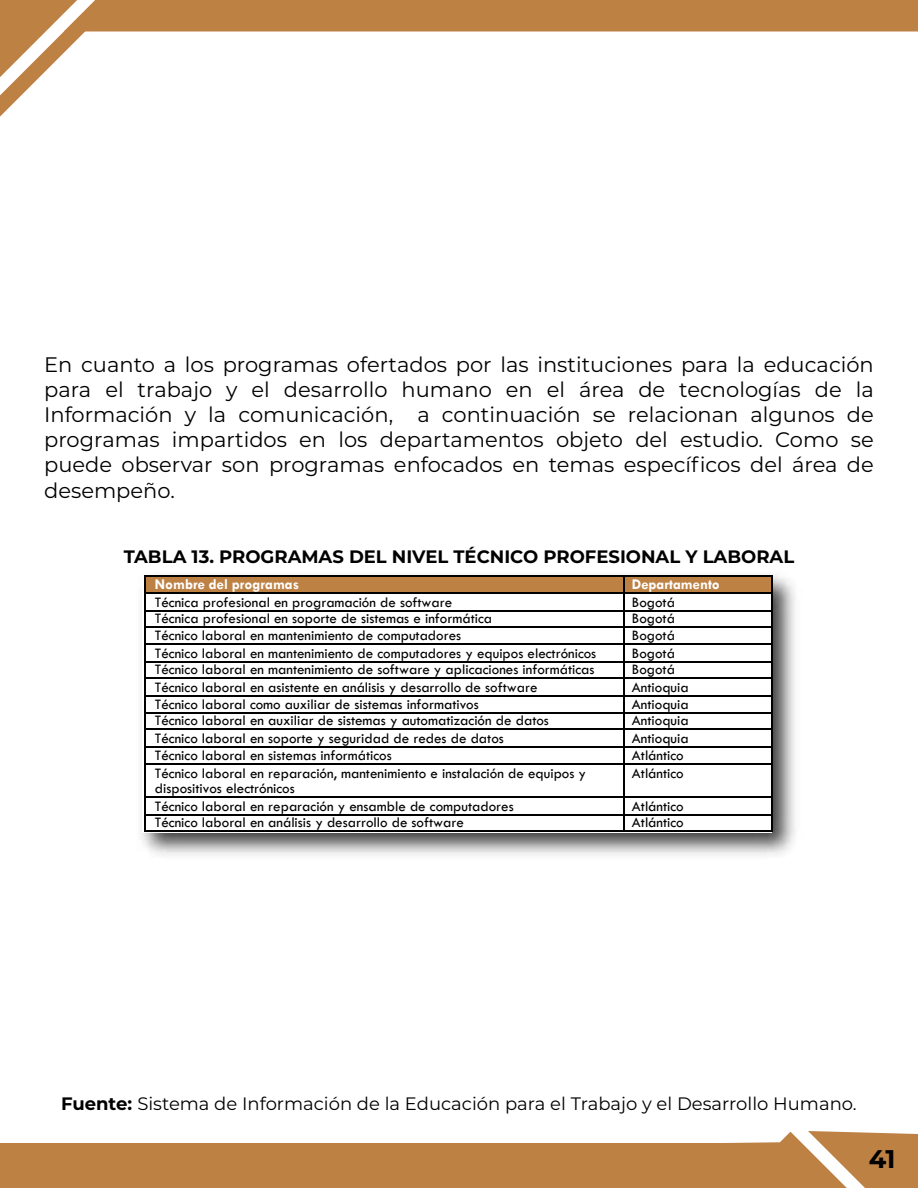
<style>
.page{position:relative;width:918px;height:1188px;background:#fff}
.page>*{position:absolute;margin:0;border:0;box-sizing:border-box;transform-origin:0 0}
.t1{font:700 25.5px "Montserrat";color:#000}
.t2{font:21px/25.2px "Montserrat";color:#000;text-align:justify}
.t3{font:18px "Montserrat";color:#000}
.t4{font:700 18px "Montserrat";color:#000}
.t5{font:15px/15px "Tw Cen";color:#000}
.t6{font:700 15px "Tw Cen";color:#fff}
.s1{font-weight:700}
</style>
<div class="page">
<img style="left:141px;top:575px;width:655px;height:281px">
<div style="left:142px;top:576px;width:630px;height:256px;background:#fff"></div>
<svg style="left:0;top:0;width:918px;height:117px"></svg>
<svg style="left:808px;top:1131px;width:110px;height:57px"></svg>
<svg style="left:727px;top:1132px;width:120px;height:56px;fill:#be8144"></svg>
<div style="left:0;top:1143px;width:780px;height:45px;background:#be8144"></div>
<div style="left:144px;top:575px;width:480px;height:17px;background:#be8144"></div>
<div style="left:624px;top:575px;width:149px;height:17px;background:#be8144"></div>
<hr style="left:146px;top:575px;width:477px;height:2px;background:#000">
<hr style="left:624px;top:575px;width:147px;height:2px;background:#000">
<hr style="left:146px;top:592px;width:477px;height:1px;background:#000">
<hr style="left:624px;top:592px;width:147px;height:1px;background:#000">
<hr style="left:146px;top:610px;width:477px;height:1px;background:#000">
<hr style="left:624px;top:610px;width:147px;height:1px;background:#000">
<hr style="left:146px;top:626px;width:477px;height:2px;background:#000">
<hr style="left:624px;top:626px;width:147px;height:2px;background:#000">
<hr style="left:146px;top:643px;width:477px;height:1px;background:#000">
<hr style="left:624px;top:643px;width:147px;height:1px;background:#000">
<hr style="left:146px;top:661px;width:477px;height:1px;background:#000">
<hr style="left:624px;top:661px;width:147px;height:1px;background:#000">
<hr style="left:146px;top:677px;width:477px;height:2px;background:#000">
<hr style="left:624px;top:677px;width:147px;height:2px;background:#000">
<hr style="left:146px;top:695px;width:477px;height:2px;background:#000">
<hr style="left:624px;top:695px;width:147px;height:2px;background:#000">
<hr style="left:146px;top:712px;width:477px;height:1px;background:#000">
<hr style="left:624px;top:712px;width:147px;height:1px;background:#000">
<hr style="left:146px;top:728px;width:477px;height:2px;background:#000">
<hr style="left:624px;top:728px;width:147px;height:2px;background:#000">
<hr style="left:146px;top:746px;width:477px;height:2px;background:#000">
<hr style="left:624px;top:746px;width:147px;height:2px;background:#000">
<svg style="left:144px;top:575px;width:2px;height:189px"></svg>
<hr style="left:146px;top:763px;width:477px;height:1px;background:#000">
<svg style="left:623px;top:575px;width:1px;height:189px"></svg>
<hr style="left:624px;top:763px;width:147px;height:1px;background:#000">
<svg style="left:771px;top:575px;width:2px;height:189px"></svg>
<hr style="left:144px;top:764px;width:2px;height:32px;background:#000">
<hr style="left:623px;top:764px;width:1px;height:32px;background:#000">
<hr style="left:771px;top:764px;width:2px;height:32px;background:#000">
<hr style="left:146px;top:796px;width:477px;height:1px;background:#000">
<hr style="left:624px;top:796px;width:147px;height:1px;background:#000">
<hr style="left:146px;top:814px;width:477px;height:1px;background:#000">
<hr style="left:624px;top:814px;width:147px;height:1px;background:#000">
<svg style="left:144px;top:796px;width:2px;height:36px"></svg>
<hr style="left:146px;top:830px;width:477px;height:2px;background:#000">
<svg style="left:623px;top:796px;width:1px;height:36px"></svg>
<hr style="left:624px;top:830px;width:147px;height:2px;background:#000">
<svg style="left:771px;top:796px;width:2px;height:36px"></svg>
<p class="t2" style="left:44px;top:351px;width:831px">En cuanto a los programas ofertados por las instituciones para la educación para el trabajo y el desarrollo humano en el área de tecnologías de la Información y la comunicación, a continuación se relacionan algunos de programas impartidos en los departamentos objeto del estudio. Como se puede observar son programas enfocados en temas específicos del área de desempeño.</p>
<p class="t4" style="left:124px;top:544px;width:672px">TABLA 13. PROGRAMAS DEL NIVEL TÉCNICO PROFESIONAL Y LABORAL</p>
<p class="t6" style="left:155px;top:575px;width:146px">Nombre del programas</p>
<p class="t6" style="left:632px;top:575px;width:90px">Departamento</p>
<p class="t5" style="left:155px;top:595px;width:299px">Técnica profesional en programación de software</p>
<p class="t5" style="left:632px;top:595px;width:45px">Bogotá</p>
<p class="t5" style="left:155px;top:611px;width:339px">Técnica profesional en soporte de sistemas e informática</p>
<p class="t5" style="left:632px;top:611px;width:45px">Bogotá</p>
<p class="t5" style="left:155px;top:628px;width:308px">Técnico laboral en mantenimiento de computadores</p>
<p class="t5" style="left:632px;top:628px;width:45px">Bogotá</p>
<p class="t5" style="left:155px;top:646px;width:443px">Técnico laboral en mantenimiento de computadores y equipos electrónicos</p>
<p class="t5" style="left:632px;top:646px;width:45px">Bogotá</p>
<p class="t5" style="left:155px;top:662px;width:441px">Técnico laboral en mantenimiento de software y aplicaciones informáticas</p>
<p class="t5" style="left:632px;top:662px;width:45px">Bogotá</p>
<p class="t5" style="left:155px;top:680px;width:384px">Técnico laboral en asistente en análisis y desarrollo de software</p>
<p class="t5" style="left:632px;top:680px;width:58px">Antioquia</p>
<p class="t5" style="left:155px;top:697px;width:325px">Técnico laboral como auxiliar de sistemas informativos</p>
<p class="t5" style="left:632px;top:697px;width:58px">Antioquia</p>
<p class="t5" style="left:155px;top:713px;width:396px">Técnico laboral en auxiliar de sistemas y automatización de datos</p>
<p class="t5" style="left:632px;top:713px;width:58px">Antioquia</p>
<p class="t5" style="left:155px;top:731px;width:350px">Técnico laboral en soporte y seguridad de redes de datos</p>
<p class="t5" style="left:632px;top:731px;width:58px">Antioquia</p>
<p class="t5" style="left:155px;top:748px;width:238px">Técnico laboral en sistemas informáticos</p>
<p class="t5" style="left:632px;top:748px;width:53px">Atlántico</p>
<p class="t5" style="left:155px;top:766px;width:433px">Técnico laboral en reparación, mantenimiento e instalación de equipos y dispositivos electrónicos</p>
<p class="t5" style="left:632px;top:766px;width:53px">Atlántico</p>
<p class="t5" style="left:155px;top:799px;width:360px">Técnico laboral en reparación y ensamble de computadores</p>
<p class="t5" style="left:632px;top:799px;width:53px">Atlántico</p>
<p class="t5" style="left:155px;top:815px;width:311px">Técnico laboral en análisis y desarrollo de software</p>
<p class="t5" style="left:632px;top:815px;width:53px">Atlántico</p>
<p class="t3" style="left:61px;top:1091px;width:797px"><span class="s1">Fuente:</span> Sistema de Información de la Educación para el Trabajo y el Desarrollo Humano.</p>
<h1 class="t1" style="left:869px;top:1141px;width:28px">41</h1>
</div>
